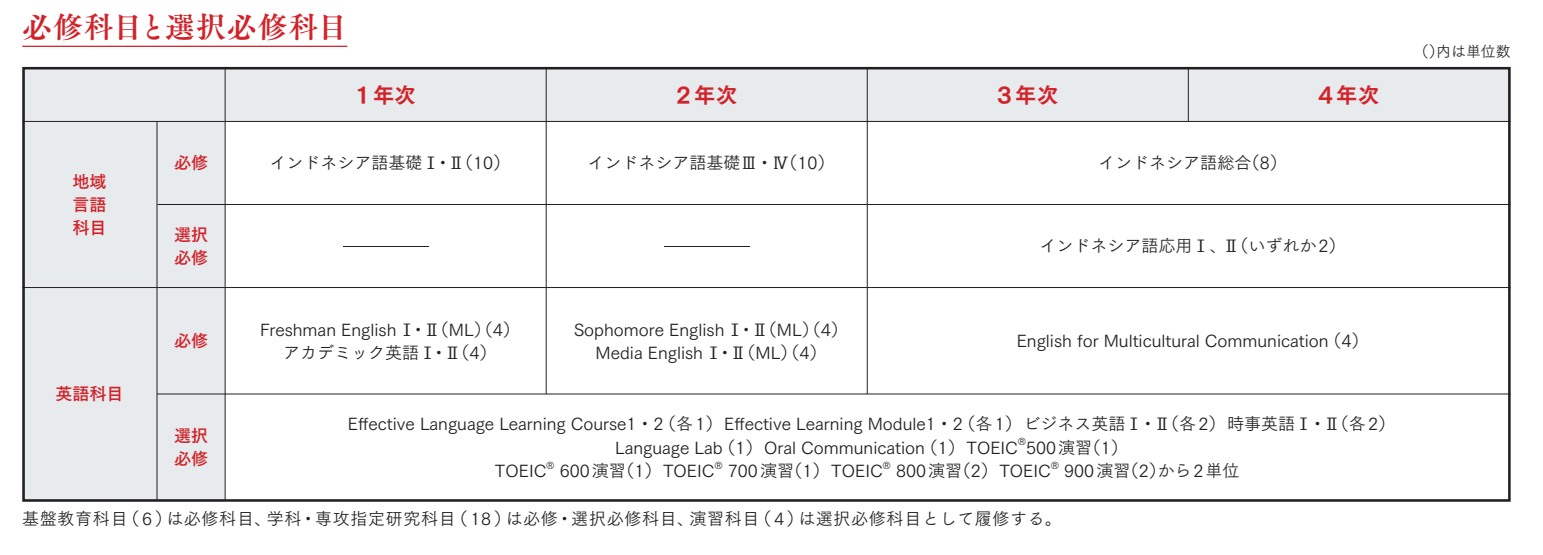
<style>
.page{position:relative;width:1543px;height:555px;background:#fff}
.page>*{position:absolute;margin:0;border:0;box-sizing:border-box;transform-origin:0 0}
.t1{font:29.7px "Tsuku A Old Min Pr 6 N B";letter-spacing:.035em;color:#d1232a}
.t2{font:21.3px "Tsuku Go Pro E";letter-spacing:.085em;color:#d1232a}
.t3{font:17.1px "Tsuku Go Pro R";color:#231f20}
.t4{font:17.1px "Tsuku Go Pro R";letter-spacing:.04em;color:#231f20}
.t5{font:17.1px "Tsuku Go Pro B";color:#d1232a}
.t6{font:15px "Tsuku Go Pro R";color:#231f20}
.t7{font:9.9px "Tsuku Go Pro R";color:#231f20}
.s1{font-family:"Gothic BBB Pro";font-weight:500}
</style>
<div class="page">
<div style="left:22px;top:67px;width:1488px;height:55px;background:#e7ebed"></div>
<div style="left:22px;top:67px;width:203px;height:434px;background:#e7ebed"></div>
<hr style="left:22px;top:46px;width:325px;height:1px;background:#d1232a">
<hr style="left:22px;top:121px;width:1488px;height:1px;background:#231f20">
<hr style="left:157px;top:204px;width:1353px;height:1px;background:#231f20">
<hr style="left:546px;top:67px;width:1px;height:326px;background:#231f20">
<hr style="left:867px;top:67px;width:1px;height:326px;background:#231f20">
<hr style="left:1188px;top:67px;width:1px;height:54px;background:#231f20">
<div style="left:22px;top:67px;width:1488px;height:434px;border:3px solid #231f20"></div>
<hr style="left:22px;top:287px;width:1488px;height:1px;background:#231f20">
<hr style="left:156px;top:121px;width:1px;height:379px;background:#231f20">
<hr style="left:225px;top:67px;width:1px;height:433px;background:#231f20">
<hr style="left:157px;top:393px;width:1353px;height:1px;background:#231f20">
<p class="t1" style="left:22px;top:0;width:327px">必修科目と選択必修科目</p>
<p class="t2" style="left:356px;top:76px;width:62px">1年次</p>
<p class="t2" style="left:1318px;top:76px;width:63px">4年次</p>
<p class="t2" style="left:676px;top:76px;width:63px">2年次</p>
<p class="t2" style="left:997px;top:76px;width:63px">3年次</p>
<p class="t5" style="left:73px;top:166px;width:36px">地域</p>
<p class="t5" style="left:73px;top:189px;width:36px">言語</p>
<p class="t5" style="left:73px;top:213px;width:36px">科目</p>
<p class="t5" style="left:56px;top:379px;width:70px">英語科目</p>
<p class="t5" style="left:174px;top:148px;width:36px">必修</p>
<p class="t5" style="left:174px;top:219px;width:36px">選択</p>
<p class="t5" style="left:174px;top:242px;width:36px">必修</p>
<p class="t5" style="left:174px;top:325px;width:36px">必修</p>
<p class="t5" style="left:174px;top:420px;width:36px">選択</p>
<p class="t5" style="left:174px;top:443px;width:36px">必修</p>
<p class="t3" style="left:269px;top:149px;width:242px">インドネシア語基礎<span class="s1">Ⅰ</span>・<span class="s1">Ⅱ</span>（10）</p>
<p class="t3" style="left:587px;top:148px;width:248px">インドネシア語基礎<span class="s1">Ⅲ</span>・<span class="s1">Ⅳ</span>（10）</p>
<p class="t3" style="left:1098px;top:148px;width:190px">インドネシア語総合（8）</p>
<p class="t3" style="left:260px;top:314px;width:261px">Freshman English<span class="s1">Ⅰ</span>・<span class="s1">Ⅱ</span>（ML）（4）</p>
<p class="t3" style="left:283px;top:338px;width:215px">アカデミック英語<span class="s1">Ⅰ</span>・<span class="s1">Ⅱ</span>（4）</p>
<p class="t3" style="left:574px;top:314px;width:275px">Sophomore English<span class="s1">Ⅰ</span>・<span class="s1">Ⅱ</span>（ML）（4）</p>
<p class="t3" style="left:595px;top:338px;width:232px">Media English<span class="s1">Ⅰ</span>・<span class="s1">Ⅱ</span>（ML）（4）</p>
<p class="t3" style="left:1039px;top:231px;width:308px">インドネシア語応用<span class="s1">Ⅰ</span>、<span class="s1">Ⅱ</span>（いずれか2）</p>
<p class="t3" style="left:1017px;top:326px;width:353px">English for Multicultural Communication（4）</p>
<p class="t3" style="left:348px;top:409px;width:1048px">Effective Language Learning Course1・2（各1） Effective Learning Module1・2（各1） ビジネス英語<span class="s1">Ⅰ</span>・<span class="s1">Ⅱ</span>（各2） 時事英語<span class="s1">Ⅰ</span>・<span class="s1">Ⅱ</span>（各2）</p>
<p class="t3" style="left:615px;top:432px;width:404px">Language Lab（1） Oral Communication（1） TOEIC</p>
<p class="t7" style="left:1018px;top:433px;width:10px">®</p>
<p class="t3" style="left:1026px;top:432px;width:103px">500演習（1）</p>
<p class="t3" style="left:495px;top:456px;width:53px">TOEIC</p>
<p class="t7" style="left:546px;top:456px;width:10px">®</p>
<p class="t3" style="left:560px;top:456px;width:156px">600演習（1） TOEIC</p>
<p class="t7" style="left:714px;top:456px;width:10px">®</p>
<p class="t3" style="left:728px;top:456px;width:156px">700演習（1） TOEIC</p>
<p class="t7" style="left:883px;top:456px;width:10px">®</p>
<p class="t3" style="left:896px;top:456px;width:156px">800演習（2） TOEIC</p>
<p class="t7" style="left:1051px;top:456px;width:10px">®</p>
<p class="t3" style="left:1064px;top:456px;width:177px">900演習（2）から2単位</p>
<p class="t4" style="left:22px;top:504px;width:1041px">基盤教育科目（6 ）は必修科目、学科・専攻指定研究科目（ 18 ）は必修・選択必修科目、演習科目（ 4 ）は選択必修科目として履修する。</p>
<p class="t6" style="left:1414px;top:38px;width:98px">（）内は単位数</p>
</div>
